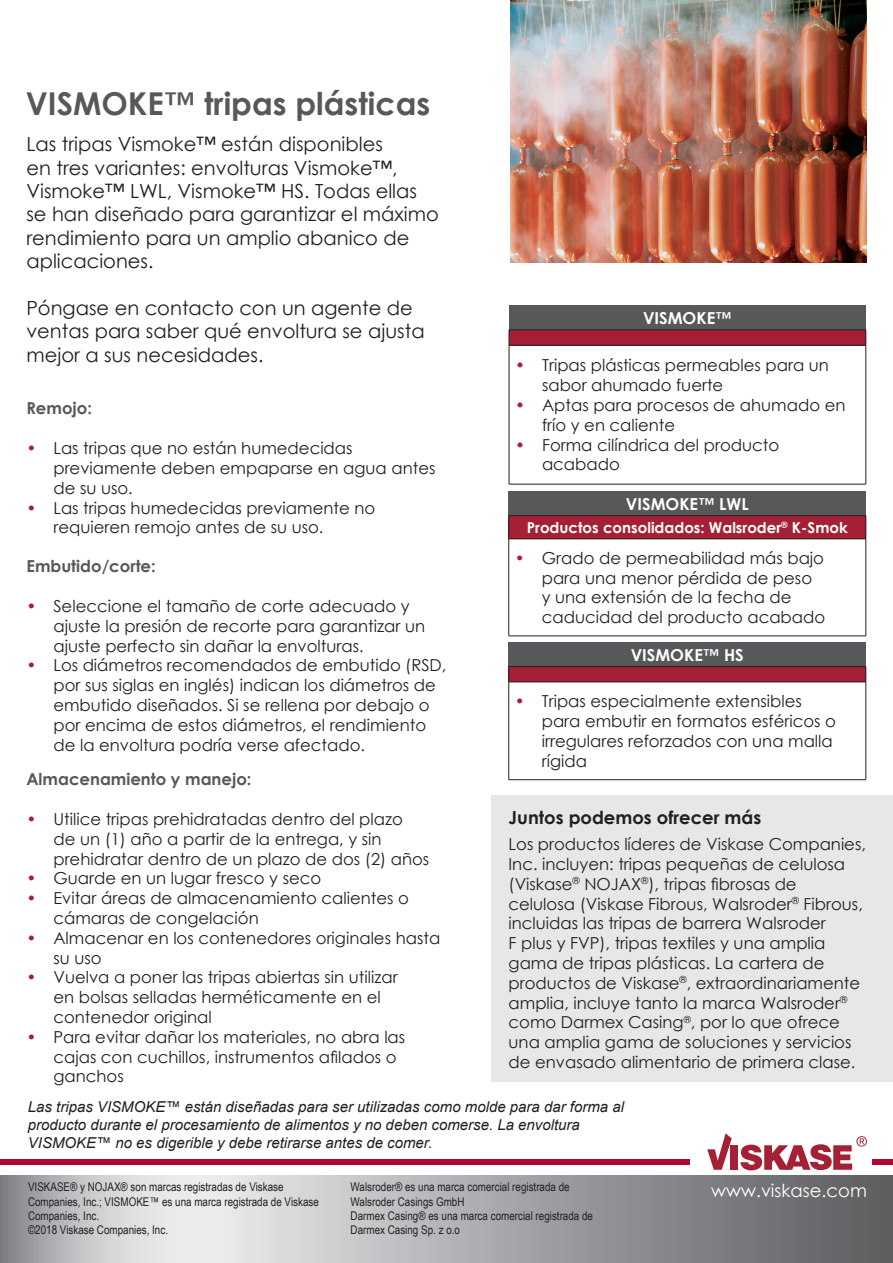
<style>
.page{position:relative;width:893px;height:1263px;background:#fff}
.page>*{position:absolute;margin:0;border:0;box-sizing:border-box;transform-origin:0 0}
.t1{font:700 31.5px "Century Gothic";color:#57585a}
.t2{font:19.5px/23.4px "Century Gothic";color:#231f20}
.t3{font:700 18px "Century Gothic";color:#231f20}
.t4{font:18px "Century Gothic";color:#fff}
.t5{font:16.5px/19.8px "Century Gothic";color:#231f20}
.t6{font:700 16.5px "Century Gothic";color:#57585a}
.t7{font:700 16.5px "Century Gothic";color:#fff}
.t8{font:italic 15px/18px "Arial";color:#231f20}
.t9{font:700 15px "Century Gothic";color:#fff}
.t10{font:12px/14.4px "Arial Narrow";color:#231f20}
.s1{color:#a62035}
</style>
<div class="page">
<svg style="left:0;top:1175px;width:893px;height:88px;background:#a8aaac"></svg>
<div style="left:0;top:1159px;width:893px;height:5px;background:#b00630"></div>
<div style="left:690px;top:1132px;width:182px;height:39px;background:#fff"></div>
<div style="left:731px;top:1145px;width:7px;height:25px;background:#a62035"></div>
<svg style="left:707px;top:1133px;width:25px;height:37px"></svg>
<svg style="left:740px;top:1136px;width:127px;height:34px"></svg>
<div style="left:491px;top:795px;width:402px;height:286px;background:#e6e7e9"></div>
<div style="left:509px;top:305px;width:357px;height:25px;background:#57585a"></div>
<div style="left:509px;top:330px;width:357px;height:15px;background:#a62035"></div>
<hr style="left:509px;top:330px;width:357px;height:1px;background:#231f20">
<svg style="left:509px;top:330px;width:1px;height:15px"></svg>
<svg style="left:865px;top:330px;width:1px;height:15px"></svg>
<hr style="left:509px;top:345px;width:357px;height:1px;background:#231f20">
<hr style="left:509px;top:345px;width:1px;height:139px;background:#231f20">
<hr style="left:865px;top:345px;width:1px;height:139px;background:#231f20">
<hr style="left:509px;top:484px;width:357px;height:1px;background:#231f20">
<div style="left:509px;top:491px;width:357px;height:25px;background:#57585a"></div>
<div style="left:509px;top:516px;width:357px;height:23px;background:#a62035"></div>
<hr style="left:508px;top:515px;width:358px;height:1px;background:#231f20">
<svg style="left:508px;top:516px;width:1px;height:23px"></svg>
<svg style="left:865px;top:516px;width:1px;height:23px"></svg>
<hr style="left:508px;top:539px;width:358px;height:1px;background:#231f20">
<hr style="left:508px;top:539px;width:1px;height:97px;background:#231f20">
<hr style="left:865px;top:539px;width:1px;height:97px;background:#231f20">
<hr style="left:508px;top:636px;width:358px;height:1px;background:#231f20">
<div style="left:509px;top:642px;width:357px;height:24px;background:#57585a"></div>
<div style="left:509px;top:666px;width:357px;height:16px;background:#a62035"></div>
<hr style="left:508px;top:666px;width:358px;height:1px;background:#231f20">
<svg style="left:508px;top:667px;width:1px;height:15px"></svg>
<svg style="left:865px;top:667px;width:1px;height:15px"></svg>
<hr style="left:508px;top:682px;width:358px;height:1px;background:#231f20">
<hr style="left:508px;top:682px;width:1px;height:97px;background:#231f20">
<hr style="left:865px;top:682px;width:1px;height:97px;background:#231f20">
<hr style="left:508px;top:779px;width:358px;height:1px;background:#231f20">
<img style="left:510px;top:0;width:356px;height:262px">
<svg style="left:869px;top:1236px;width:9px;height:27px"></svg>
<p class="t1" style="left:26px;top:80px;width:406px">VISMOKE™ tripas plásticas</p>
<p class="t2" style="left:26px;top:132px;width:414px">Las tripas Vismoke™ están disponibles<br>en tres variantes: envolturas Vismoke™, Vismoke™ LWL, Vismoke™ HS. Todas ellas se han diseñado para garantizar el máximo rendimiento para un amplio abanico de aplicaciones.</p>
<p class="t2" style="left:26px;top:296px;width:400px">Póngase en contacto con un agente de ventas para saber qué envoltura se ajusta mejor a sus necesidades.</p>
<p class="t7" style="left:643px;top:305px;width:90px">VISMOKE™</p>
<p class="t5" style="left:542px;top:355px;width:288px;text-indent:-27px"><span class="s1">•</span> Tripas plásticas permeables para un sabor ahumado fuerte</p>
<p class="t5" style="left:542px;top:395px;width:305px;text-indent:-27px"><span class="s1">•</span> Aptas para procesos de ahumado en frío y en caliente</p>
<p class="t5" style="left:542px;top:434px;width:239px;text-indent:-27px"><span class="s1">•</span> Forma cilíndrica del producto acabado</p>
<p class="t7" style="left:626px;top:491px;width:124px">VISMOKE™ LWL</p>
<p class="t9" style="left:527px;top:516px;width:322px">Productos consolidados: Walsroder<sup>®</sup> K-Smok</p>
<p class="t5" style="left:542px;top:548px;width:285px;text-indent:-27px"><span class="s1">•</span> Grado de permeabilidad más bajo para una menor pérdida de peso<br>y una extensión de la fecha de caducidad del producto acabado</p>
<p class="t7" style="left:631px;top:642px;width:115px">VISMOKE™ HS</p>
<p class="t5" style="left:542px;top:691px;width:296px;text-indent:-27px"><span class="s1">•</span> Tripas especialmente extensibles para embutir en formatos esféricos o irregulares reforzados con una malla rígida</p>
<p class="t6" style="left:26px;top:396px;width:67px">Remojo:</p>
<p class="t5" style="left:53px;top:438px;width:384px;text-indent:-27px"><span class="s1">•</span> Las tripas que no están humedecidas previamente deben empaparse en agua antes de su uso.</p>
<p class="t5" style="left:53px;top:497px;width:323px;text-indent:-27px"><span class="s1">•</span> Las tripas humedecidas previamente no requieren remojo antes de su uso.</p>
<p class="t6" style="left:26px;top:554px;width:131px">Embutido/corte:</p>
<p class="t5" style="left:53px;top:596px;width:373px;text-indent:-27px"><span class="s1">•</span> Seleccione el tamaño de corte adecuado y ajuste la presión de recorte para garantizar un ajuste perfecto sin dañar la envolturas.</p>
<p class="t5" style="left:53px;top:655px;width:394px;text-indent:-27px"><span class="s1">•</span> Los diámetros recomendados de embutido (RSD, por sus siglas en inglés) indican los diámetros de embutido diseñados. Si se rellena por debajo o por encima de estos diámetros, el rendimiento de la envoltura podría verse afectado.</p>
<p class="t6" style="left:26px;top:767px;width:227px">Almacenamiento y manejo:</p>
<p class="t5" style="left:53px;top:809px;width:377px;text-indent:-27px"><span class="s1">•</span> Utilice tripas prehidratadas dentro del plazo<br>de un (1) año a partir de la entrega, y sin prehidratar dentro de un plazo de dos (2) años</p>
<p class="t5" style="left:26px;top:868px;width:296px"><span class="s1">•</span> Guarde en un lugar fresco y seco</p>
<p class="t5" style="left:53px;top:888px;width:357px;text-indent:-27px"><span class="s1">•</span> Evitar áreas de almacenamiento calientes o cámaras de congelación</p>
<p class="t5" style="left:53px;top:928px;width:388px;text-indent:-27px"><span class="s1">•</span> Almacenar en los contenedores originales hasta su uso</p>
<p class="t5" style="left:53px;top:967px;width:346px;text-indent:-27px"><span class="s1">•</span> Vuelva a poner las tripas abiertas sin utilizar en bolsas selladas herméticamente en el contenedor original</p>
<p class="t5" style="left:53px;top:1027px;width:353px;text-indent:-27px"><span class="s1">•</span> Para evitar dañar los materiales, no abra las cajas con cuchillos, instrumentos afilados o ganchos</p>
<p class="t3" style="left:508px;top:804px;width:254px">Juntos podemos ofrecer más</p>
<p class="t5" style="left:508px;top:834px;width:359px">Los productos líderes de Viskase Companies, Inc. incluyen: tripas pequeñas de celulosa (Viskase<sup>®</sup> NOJAX<sup>®</sup>), tripas fibrosas de celulosa (Viskase Fibrous, Walsroder<sup>®</sup> Fibrous, incluidas las tripas de barrera Walsroder<br>F plus y FVP), tripas textiles y una amplia gama de tripas plásticas. La cartera de productos de Viskase<sup>®</sup>, extraordinariamente amplia, incluye tanto la marca Walsroder<sup>® </sup>como Darmex Casing<sup>®</sup>, por lo que ofrece una amplia gama de soluciones y servicios de envasado alimentario de primera clase.</p>
<p class="t8" style="left:28px;top:1098px;width:598px">Las tripas VISMOKE™ están diseñadas para ser utilizadas como molde para dar forma al producto durante el procesamiento de alimentos y no deben comerse. La envoltura<br>VISMOKE™ no es digerible y debe retirarse antes de comer.</p>
<p class="t10" style="left:28px;top:1179px;width:292px">VISKASE® y NOJAX® son marcas registradas de Viskase<br>Companies, Inc.; VISMOKE™ es una marca registrada de Viskase<br>Companies, Inc.</p>
<p class="t10" style="left:28px;top:1222px;width:141px">©2018 Viskase Companies, Inc.</p>
<p class="t10" style="left:351px;top:1179px;width:221px">Walsroder® es una marca comercial registrada de<br>Walsroder Casings GmbH</p>
<p class="t10" style="left:351px;top:1208px;width:244px">Darmex Casing® es una marca comercial registrada de<br>Darmex Casing Sp. z o.o</p>
<p class="t4" style="left:711px;top:1178px;width:157px">www.viskase.com</p>
</div>
